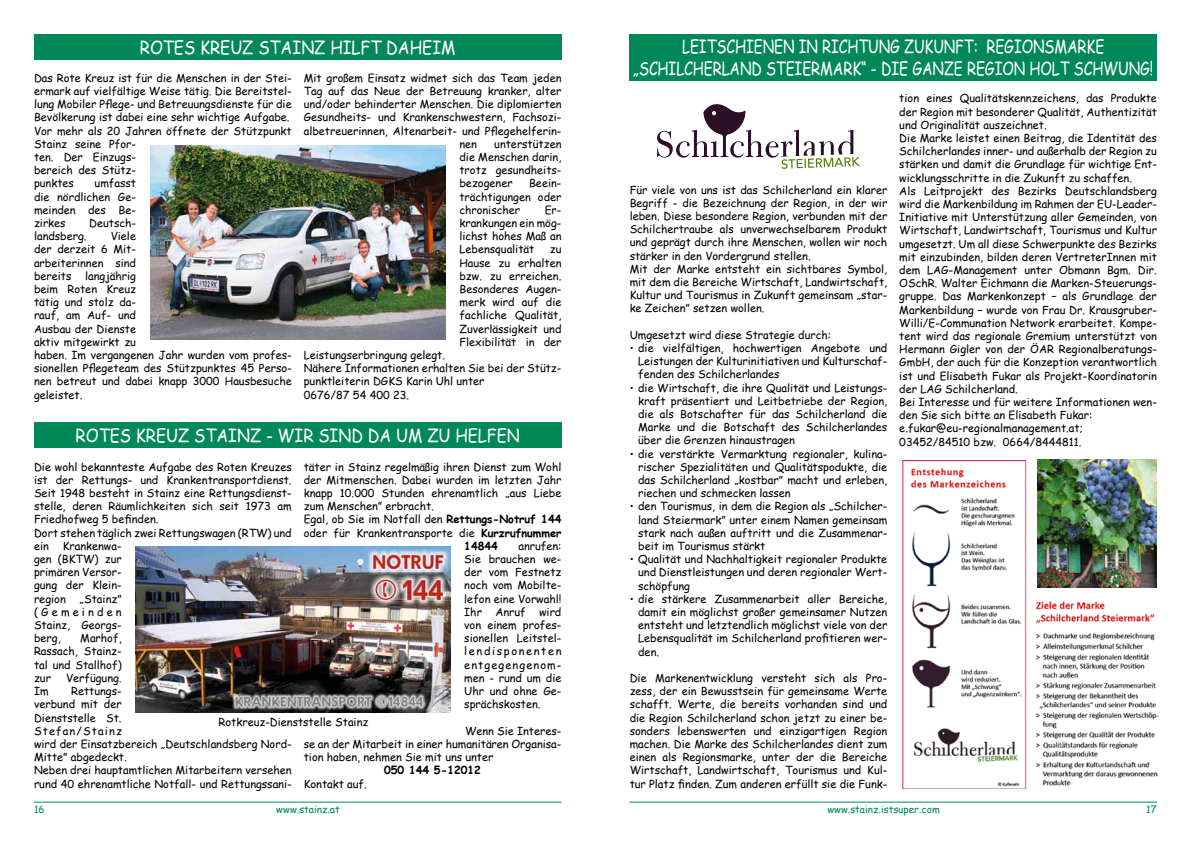
<style>
.page{position:relative;width:1191px;height:842px;background:#fff}
.page>*{position:absolute;margin:0;border:0;box-sizing:border-box;transform-origin:0 0}
.t1{font:18px "Comic Sans MS";color:#fff;scale:.8 1}
.t2{font:18px "Comic Sans MS";color:#fff;scale:.9 1}
.t3{font:11px/13.2px "Comic Sans MS";color:#000;text-align:justify}
.t4{font:700 11px "Comic Sans MS";color:#000}
.t5{font:10px "Comic Sans MS";color:#008859}
.s1{font-weight:700}
</style>
<div class="page">
<hr style="left:34px;top:802px;width:527px;height:1px;background:#008859">
<hr style="left:629px;top:802px;width:528px;height:1px;background:#008859">
<div style="left:34px;top:34px;width:527px;height:26px;background:#008859"></div>
<img style="left:150px;top:145px;width:295px;height:194px">
<div style="left:34px;top:422px;width:527px;height:26px;background:#008859"></div>
<img style="left:136px;top:546px;width:314px;height:166px">
<div style="left:629px;top:34px;width:528px;height:47px;background:#008859"></div>
<svg style="left:657px;top:104px;width:203px;height:65px"></svg>
<img style="left:1037px;top:460px;width:120px;height:127px">
<img style="left:902px;top:460px;width:125px;height:329px">
<img style="left:1036px;top:601px;width:123px;height:185px">
<h1 class="t2" style="left:140px;top:34px;width:352px">ROTES KREUZ STAINZ HILFT DAHEIM</h1>
<p class="t3" style="left:34px;top:71px;width:259px;text-align:left">Das Rote Kreuz ist für die Menschen in der Stei&shy;ermark auf vielfältige Weise tätig. Die Bereitstel&shy;lung Mobiler Pflege- und Betreuungsdienste für die Bevölkerung ist dabei eine sehr wichtige Aufgabe.<br>Vor mehr als 20 Jahren öffnete der Stützpunkt Stainz seine Pfor-<br>ten. Der Einzugs-<br>bereich des Stütz-<br>punktes</p>
<p class="t3" style="left:34px;top:176px;width:103px;text-indent:61px">umfasst die nördlichen Ge&shy;meinden des Be&shy;zirkes</p>
<p class="t3" style="left:89px;top:216px;width:48px">Deutsch-</p>
<p class="t3" style="left:34px;top:229px;width:259px;text-align:left;text-indent:77px">Viele<br>der derzeit 6 Mit-<br>arbeiterinnen sind<br>bereits langjährig<br>beim Roten Kreuz<br>tätig und stolz da-<br>rauf, am Auf- und<br>Ausbau der Dienste<br>aktiv mitgewirkt zu<br>haben. Im vergangenen Jahr wurden vom profes&shy;sionellen Pflegeteam des Stützpunktes 45 Perso&shy;nen betreut und dabei knapp 3000 Hausbesuche geleistet.</p>
<p class="t3" style="left:34px;top:229px;width:54px">landsberg.</p>
<p class="t3" style="left:304px;top:71px;width:259px">Mit großem Einsatz widmet sich das Team jeden</p>
<p class="t3" style="left:304px;top:84px;width:259px">Tag auf das Neue der Betreuung kranker, alter</p>
<p class="t3" style="left:304px;top:97px;width:259px">und/oder behinderter Menschen. Die diplomierten</p>
<p class="t3" style="left:304px;top:110px;width:259px">Gesundheits- und Krankenschwestern, Fachsozi-</p>
<p class="t3" style="left:304px;top:124px;width:259px">albetreuerinnen, Altenarbeit- und Pflegehelferin-</p>
<p class="t3" style="left:459px;top:137px;width:19px">nen</p>
<p class="t3" style="left:459px;top:137px;width:103px;text-indent:35px">unterstützen die Menschen darin, trotz gesundheits&shy;bezogener</p>
<p class="t3" style="left:459px;top:176px;width:103px;text-indent:70px">Beein&shy;trächtigungen oder chronischer</p>
<p class="t3" style="left:459px;top:203px;width:103px;text-indent:85px">Er&shy;krankungen ein mög&shy;lichst hohes Maß an Lebensqualität</p>
<p class="t3" style="left:459px;top:242px;width:103px;text-indent:90px">zu Hause zu erhalten bzw. zu erreichen.<br>Besonderes Augen&shy;merk wird auf die fachliche Qualität, Zuverlässigkeit und Flexibilität in der</p>
<p class="t3" style="left:304px;top:348px;width:259px;text-align:left">Leistungserbringung gelegt.<br>Nähere Informationen erhalten Sie bei der Stütz&shy;punktleiterin DGKS Karin Uhl unter<br>0676/87 54 400 23.</p>
<h1 class="t2" style="left:76px;top:422px;width:495px">ROTES KREUZ STAINZ - WIR SIND DA UM ZU HELFEN</h1>
<p class="t3" style="left:34px;top:460px;width:259px;text-align:left">Die wohl bekannteste Aufgabe des Roten Kreuzes ist der Rettungs- und Krankentransportdienst.<br>Seit 1948 besteht in Stainz eine Rettungsdienst&shy;stelle, deren Räumlichkeiten sich seit 1973 am Friedhofweg 5 befinden.<br>Dort stehen täglich zwei Rettungswagen (RTW) und ein</p>
<p class="t3" style="left:304px;top:460px;width:259px">täter in Stainz regelmäßig ihren Dienst zum Wohl</p>
<p class="t3" style="left:304px;top:473px;width:259px">der Mitmenschen. Dabei wurden im letzten Jahr</p>
<p class="t3" style="left:304px;top:486px;width:259px">knapp 10.000 Stunden ehrenamtlich „aus Liebe</p>
<p class="t3" style="left:304px;top:499px;width:132px">zum Menschen” erbracht.</p>
<p class="t3" style="left:304px;top:512px;width:259px">Egal, ob Sie im Notfall den <span class="s1">Rettungs-Notruf 144</span></p>
<p class="t3" style="left:304px;top:526px;width:259px">oder für Krankentransporte die <span class="s1">Kurzrufnummer</span></p>
<p class="t4" style="left:464px;top:538px;width:35px">14844</p>
<p class="t3" style="left:464px;top:539px;width:99px;text-indent:54px">anrufen:<br>Sie brauchen we&shy;der vom Festnetz noch vom Mobilte&shy;lefon eine Vorwahl!<br>Ihr Anruf wird von einem profes&shy;sionellen Leitstel&shy;lendisponenten entgegengenom&shy;men - rund um die Uhr und ohne Ge&shy;sprächskosten.</p>
<p class="t3" style="left:304px;top:724px;width:259px;text-indent:161px">Wenn Sie Interes&shy;se an der Mitarbeit in einer humanitären Organisa&shy;tion haben, nehmen Sie mit uns unter</p>
<p class="t4" style="left:384px;top:762px;width:98px">050 144 5-12012</p>
<p class="t3" style="left:304px;top:776px;width:65px">Kontakt auf.</p>
<p class="t3" style="left:34px;top:539px;width:89px;text-indent:29px">Krankenwa&shy;gen (BKTW) zur primären Versor&shy;gung der Klein&shy;region</p>
<p class="t3" style="left:34px;top:592px;width:89px;text-indent:46px">„Stainz” (Gemeinden Stainz, Georgs&shy;berg,</p>
<p class="t3" style="left:34px;top:631px;width:89px;text-indent:46px">Marhof, Rassach, Stainz&shy;tal und Stallhof) zur</p>
<p class="t3" style="left:66px;top:671px;width:57px">Verfügung.</p>
<p class="t3" style="left:34px;top:684px;width:259px;text-align:left;text-indent:37px">Rettungs-<br>verbund mit der<br>Dienststelle St.<br>Stefan/Stainz<br>wird der Einsatzbereich „Deutschlandsberg Nord-<br>Mitte” abgedeckt.<br>Neben drei hauptamtlichen Mitarbeitern versehen rund 40 ehrenamtliche Notfall- und Rettungssani-</p>
<p class="t3" style="left:34px;top:684px;width:16px">Im</p>
<p class="t3" style="left:218px;top:714px;width:151px">Rotkreuz-Dienststelle Stainz</p>
<h1 class="t1" style="left:682px;top:34px;width:23px">Leitschienen</h1>
<h1 class="t1" style="left:798px;top:34px;width:54px">in Richtung</h1>
<h1 class="t1" style="left:904px;top:34px;width:26px">Zukunft</h1>
<h1 class="t1" style="left:973px;top:34px;width:41px">: Regionsmarke</h1>
<h1 class="t1" style="left:633px;top:55px;width:33px">„Schilcherland</h1>
<h1 class="t1" style="left:766px;top:55px;width:26px">Steiermark</h1>
<h1 class="t1" style="left:861px;top:55px;width:78px">“ - Die ganze</h1>
<h1 class="t1" style="left:967px;top:55px;width:25px">Region</h1>
<h1 class="t1" style="left:1029px;top:55px;width:14px">holt</h1>
<h1 class="t1" style="left:1073px;top:55px;width:27px">Schwung</h1>
<h1 class="t1" style="left:1149px;top:55px;width:6px">!</h1>
<p class="t3" style="left:629px;top:182px;width:259px;text-align:left">Für viele von uns ist das Schilcherland ein klarer Begriff - die Bezeichnung der Region, in der wir leben. Diese besondere Region, verbunden mit der Schilchertraube als unverwechselbarem Produkt und geprägt durch ihre Menschen, wollen wir noch stärker in den Vordergrund stellen.<br>Mit der Marke entsteht ein sichtbares Symbol, mit dem die Bereiche Wirtschaft, Landwirtschaft, Kultur und Tourismus in Zukunft gemeinsam „star&shy;ke Zeichen” setzen wollen.</p>
<p class="t3" style="left:629px;top:328px;width:203px">Umgesetzt wird diese Strategie durch:</p>
<p class="t3" style="left:638px;top:341px;width:251px;text-indent:-9px">• die vielfältigen, hochwertigen Angebote und Leistungen der Kulturinitiativen und Kulturschaf&shy;fenden des Schilcherlandes</p>
<p class="t3" style="left:638px;top:380px;width:251px;text-indent:-9px">• die Wirtschaft, die ihre Qualität und Leistungs&shy;kraft präsentiert und Leitbetriebe der Region, die als Botschafter für das Schilcherland die Marke und die Botschaft des Schilcherlandes über die Grenzen hinaustragen</p>
<p class="t3" style="left:638px;top:446px;width:251px;text-indent:-9px">• die verstärkte Vermarktung regionaler, kulina&shy;rischer Spezialitäten und Qualitätspodukte, die das Schilcherland „kostbar” macht und erleben, riechen und schmecken lassen</p>
<p class="t3" style="left:638px;top:499px;width:251px;text-indent:-9px">• den Tourismus, in dem die Region als „Schilcher&shy;land Steiermark” unter einem Namen gemeinsam stark nach außen auftritt und die Zusammenar&shy;beit im Tourismus stärkt</p>
<p class="t3" style="left:638px;top:552px;width:251px;text-indent:-9px">• Qualität und Nachhaltigkeit regionaler Produkte und Dienstleistungen und deren regionaler Wert&shy;schöpfung</p>
<p class="t3" style="left:638px;top:592px;width:251px;text-indent:-9px">• die stärkere Zusammenarbeit aller Bereiche, damit ein möglichst großer gemeinsamer Nutzen entsteht und letztendlich möglichst viele von der Lebensqualität im Schilcherland profitieren wer&shy;den.</p>
<p class="t3" style="left:629px;top:671px;width:259px">Die Markenentwicklung versteht sich als Pro&shy;zess, der ein Bewusstsein für gemeinsame Werte schafft. Werte, die bereits vorhanden sind und die Region Schilcherland schon jetzt zu einer be&shy;sonders lebenswerten und einzigartigen Region machen. Die Marke des Schilcherlandes dient zum einen als Regionsmarke, unter der die Bereiche Wirtschaft, Landwirtschaft, Tourismus und Kul&shy;tur Platz finden. Zum anderen erfüllt sie die Funk-</p>
<p class="t3" style="left:899px;top:91px;width:259px;text-align:left">tion eines Qualitätskennzeichens, das Produkte der Region mit besonderer Qualität, Authentizität und Originalität auszeichnet.<br>Die Marke leistet einen Beitrag, die Identität des Schilcherlandes inner- und außerhalb der Region zu stärken und damit die Grundlage für wichtige Ent&shy;wicklungsschritte in die Zukunft zu schaffen.<br>Als Leitprojekt des Bezirks Deutschlandsberg wird die Markenbildung im Rahmen der EU-Leader-Initiative mit Unterstützung aller Gemeinden, von Wirtschaft, Landwirtschaft, Tourismus und Kultur umgesetzt. Um all diese Schwerpunkte des Bezirks mit einzubinden, bilden deren VertreterInnen mit dem LAG-Management unter Obmann Bgm. Dir.<br>OSchR. Walter Eichmann die Marken-Steuerungs&shy;gruppe. Das Markenkonzept – als Grundlage der Markenbildung – wurde von Frau Dr. Krausgruber-Willi/E-Communation Network erarbeitet. Kompe&shy;tent wird das regionale Gremium unterstützt von Hermann Gigler von der ÖAR Regionalberatungs-GmbH, der auch für die Konzeption verantwortlich ist und Elisabeth Fukar als Projekt-Koordinatorin der LAG Schilcherland.<br>Bei Interesse und für weitere Informationen wen&shy;den Sie sich bitte an Elisabeth Fukar: e.fukar@eu-regionalmanagement.at;<br>03452/84510 bzw. 0664/8444811.</p>
<p class="t5" style="left:34px;top:802px;width:12px">16</p>
<p class="t5" style="left:276px;top:802px;width:65px">www.stainz.at</p>
<p class="t5" style="left:827px;top:802px;width:114px">www.stainz.istsuper.com</p>
<p class="t5" style="left:1146px;top:802px;width:12px">17</p>
</div>
